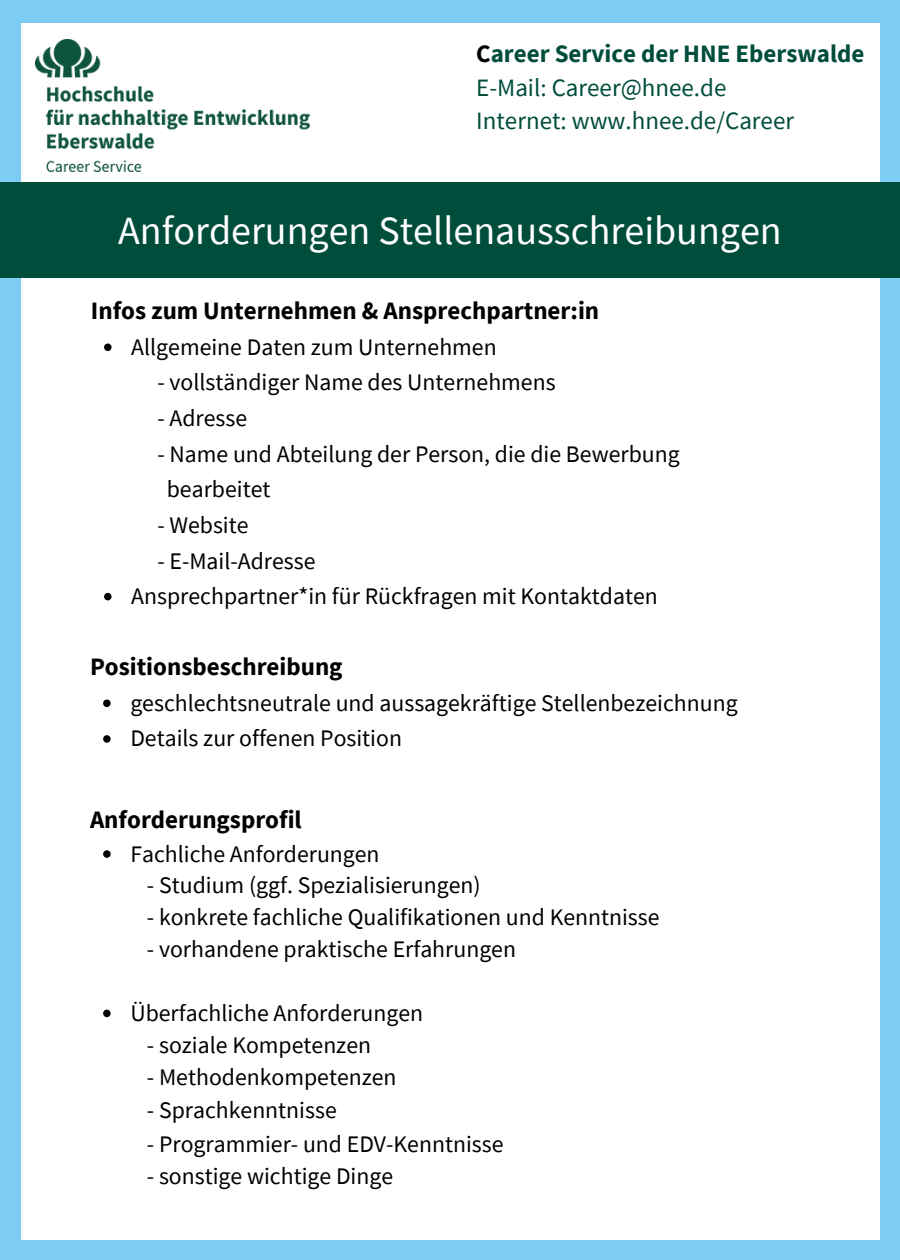
<style>
.page{position:relative;width:900px;height:1260px;background:#7dcdf3}
.page>*{position:absolute;margin:0;border:0;box-sizing:border-box;transform-origin:0 0}
.t1{font:40px "Source Sans Pro";color:#fff}
.t2{font:700 25px "Source Sans Pro";color:#000}
.t3{font:25px "Source Sans Pro";color:#004d3c}
.t4{font:700 25px "Source Sans Pro";color:#004d3c}
.t5{font:23.75px "Source Sans Pro";color:#000}
.s1{color:#000}
</style>
<div class="page">
<div style="left:21px;top:23px;width:859px;height:1217px;background:#fff"></div>
<div style="left:0;top:182px;width:900px;height:96px;background:#004d3c"></div>
<img style="left:36px;top:40px;width:274px;height:131px">
<svg style="left:104px;top:344px;width:8px;height:7px"></svg>
<svg style="left:104px;top:593px;width:8px;height:7px"></svg>
<svg style="left:103px;top:700px;width:8px;height:7px"></svg>
<svg style="left:103px;top:735px;width:8px;height:8px"></svg>
<svg style="left:103px;top:850px;width:8px;height:8px"></svg>
<svg style="left:103px;top:1010px;width:8px;height:7px"></svg>
<p class="t4" style="left:476px;top:37px;width:390px"><span class="s1">C</span>areer Service der HNE Eberswalde</p>
<p class="t3" style="left:476px;top:71px;width:252px">E-Mail: Career@hnee.de</p>
<p class="t3" style="left:476px;top:105px;width:319px">Internet: www.hnee.de/Career</p>
<p class="t1" style="left:118px;top:204px;width:665px">Anforderungen Stellenausschreibungen</p>
<p class="t2" style="left:91px;top:295px;width:510px">Infos zum Unternehmen &amp; Ansprechpartner:in</p>
<p class="t5" style="left:131px;top:331px;width:367px">Allgemeine Daten zum Unternehmen</p>
<p class="t5" style="left:157px;top:367px;width:400px">- vollständiger Name des Unternehmens</p>
<p class="t5" style="left:157px;top:403px;width:91px">- Adresse</p>
<p class="t5" style="left:157px;top:438px;width:524px">- Name und Abteilung der Person, die die Bewerbung</p>
<p class="t5" style="left:167px;top:474px;width:105px">bearbeitet</p>
<p class="t5" style="left:157px;top:510px;width:93px">- Website</p>
<p class="t5" style="left:157px;top:545px;width:160px">- E-Mail-Adresse</p>
<p class="t5" style="left:131px;top:581px;width:528px">Ansprechpartner*in für Rückfragen mit Kontaktdaten</p>
<p class="t2" style="left:90px;top:651px;width:254px">Positionsbeschreibung</p>
<p class="t5" style="left:130px;top:687px;width:609px">geschlechtsneutrale und aussagekräftige Stellenbezeichnung</p>
<p class="t5" style="left:130px;top:723px;width:273px">Details zur offenen Position</p>
<p class="t2" style="left:90px;top:803px;width:213px">Anforderungsprofil</p>
<p class="t5" style="left:130px;top:838px;width:251px">Fachliche Anforderungen</p>
<p class="t5" style="left:147px;top:870px;width:335px">- Studium (ggf. Spezialisierungen)</p>
<p class="t5" style="left:147px;top:902px;width:514px">- konkrete fachliche Qualifikationen und Kenntnisse</p>
<p class="t5" style="left:147px;top:934px;width:371px">- vorhandene praktische Erfahrungen</p>
<p class="t5" style="left:130px;top:998px;width:294px">Überfachliche Anforderungen</p>
<p class="t5" style="left:147px;top:1029px;width:226px">- soziale Kompetenzen</p>
<p class="t5" style="left:147px;top:1061px;width:251px">- Methodenkompetenzen</p>
<p class="t5" style="left:147px;top:1095px;width:191px">- Sprachkenntnisse</p>
<p class="t5" style="left:147px;top:1129px;width:358px">- Programmier- und EDV-Kenntnisse</p>
<p class="t5" style="left:147px;top:1161px;width:248px">- sonstige wichtige Dinge</p>
</div>
